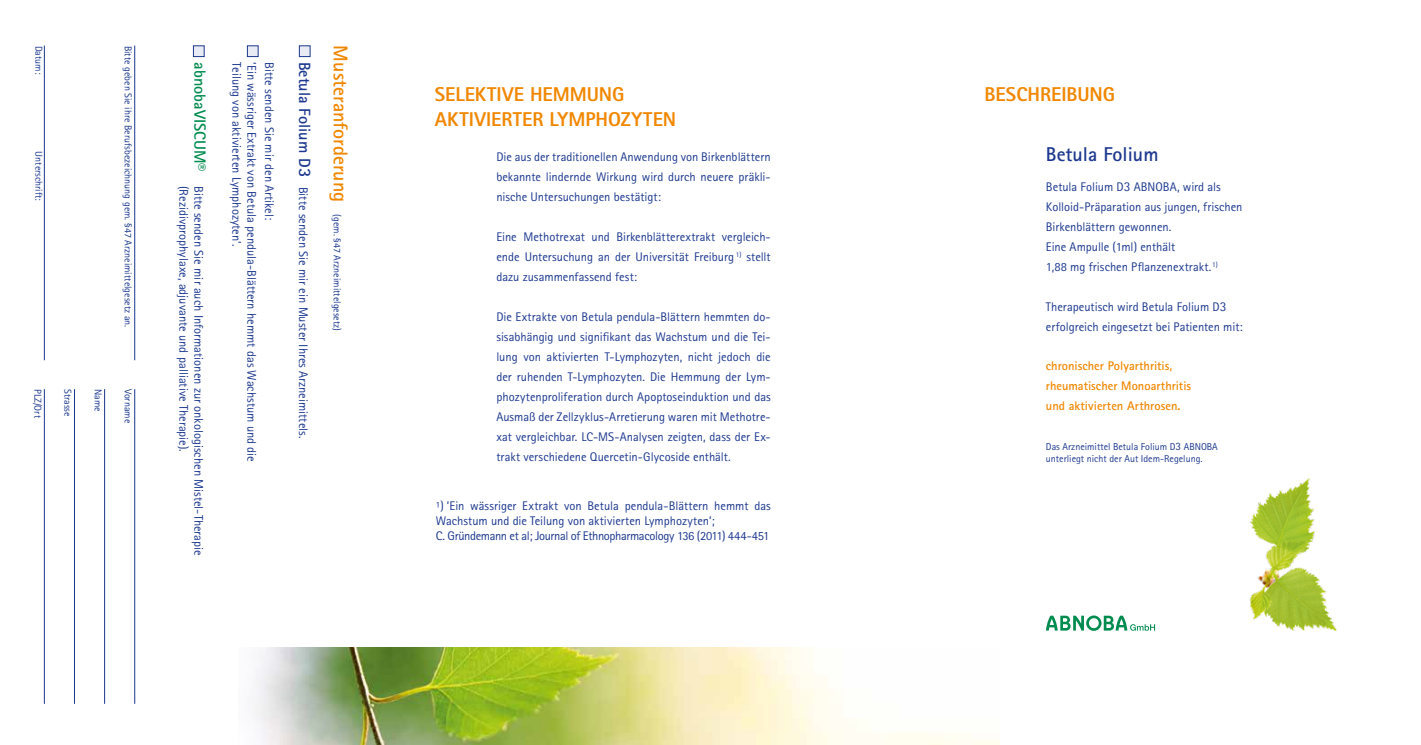
<style>
.page{position:relative;width:1421px;height:745px;background:#fff}
.page>*{position:absolute;margin:0;border:0;box-sizing:border-box;transform-origin:0 0}
.t1{font:800 20px/24px "Rotis Sans Serif";letter-spacing:-.005em;color:#f18700}
.t2{font:700 20px "Rotis Sans Serif";color:#1c388f}
.t3{font:700 16.25px "Rotis Sans Serif";color:#008c4f}
.t4{font:12.5px/20px "Rotis Sans Serif";color:#1c388f}
.t5{font:700 12.5px/20px "Rotis Sans Serif";color:#f18700}
.t6{font:10px/12px "Rotis Sans Serif";color:#1c388f}
.s1{font-weight:700;font-size:16.25px}
.s2{font-weight:700;font-size:17.5px}
.s3{font-weight:700;font-size:20px;color:#f18700}
.s4{font-size:13.5px}
.s5{font-size:11.25px}
</style>
<div class="page">
<img style="left:1250px;top:478px;width:87px;height:153px">
<svg style="left:1046px;top:615px;width:109px;height:15px"></svg>
<hr style="left:44px;top:46px;width:1px;height:314px;background:#1c388f">
<hr style="left:135px;top:46px;width:1px;height:314px;background:#1c388f">
<hr style="left:135px;top:389px;width:1px;height:314px;background:#1c388f">
<hr style="left:104px;top:389px;width:1px;height:314px;background:#1c388f">
<hr style="left:74px;top:389px;width:1px;height:314px;background:#1c388f">
<hr style="left:44px;top:389px;width:1px;height:314px;background:#1c388f">
<div style="left:299px;top:45px;width:11px;height:12px;background:#e8ebf4;border:1px solid #1c388f"></div>
<div style="left:247px;top:45px;width:11px;height:12px;background:#e8ebf4;border:1px solid #1c388f"></div>
<div style="left:193px;top:45px;width:12px;height:12px;background:#e8ebf4;border:1px solid #1c388f"></div>
<img style="left:254px;top:647px;width:745px;height:97px">
<p class="t6" style="left:45px;top:46px;width:30px;rotate:90deg">Datum:</p>
<p class="t6" style="left:45px;top:151px;width:51px;rotate:90deg">Unterschrift:</p>
<p class="t6" style="left:134px;top:46px;width:283px;rotate:90deg">Bitte geben Sie ihre Berufsbezeichnung gem. §47 Arzneimittelgesetz an.</p>
<p class="t6" style="left:44px;top:388px;width:31px;rotate:90deg">PLZ/Ort</p>
<p class="t6" style="left:74px;top:388px;width:29px;rotate:90deg">Strasse</p>
<p class="t6" style="left:104px;top:388px;width:24px;rotate:90deg">Name</p>
<p class="t6" style="left:134px;top:388px;width:36px;rotate:90deg">Vorname</p>
<h2 class="t3" style="left:210px;top:62px;width:110px;rotate:90deg">abnobaVISCUM®</h2>
<p class="t4" style="left:194px;top:186px;width:267px;rotate:90deg">(Rezidivprophylaxe, adjuvante und palliative Therapie).</p>
<p class="t4" style="left:209px;top:186px;width:371px;rotate:90deg">Bitte senden Sie mir auch Informationen zur onkologischen Mistel-Therapie</p>
<p class="t4" style="left:247px;top:62px;width:185px;rotate:90deg">Teilung von aktivierten Lymphozyten’ .</p>
<p class="t4" style="left:262px;top:62px;width:401px;rotate:90deg">’Ein wässriger Extrakt von Betula pendula-Blättern hemmt das Wachstum und die</p>
<p class="t4" style="left:279px;top:62px;width:159px;rotate:90deg">Bitte senden Sie mir den Artikel:</p>
<p class="t4" style="left:314px;top:62px;width:378px;rotate:90deg"><span class="s1">Betula Folium D</span><span class="s2">3</span> Bitte senden Sie mir ein Muster Ihres Arzneimittels.</p>
<p class="t6" style="left:343px;top:45px;width:287px;rotate:90deg"><span class="s3">Musteranforderung</span> (gem. §47 Arzneimittelgesetz)</p>
<h1 class="t1" style="left:435px;top:82px;width:243px">SELEKTIVE HEMMUNG<br>AKTIVIERTER LYMPHOZYTEN</h1>
<p class="t4" style="left:496px;top:146px;width:276px;text-align:justify">Die aus der traditionellen Anwendung von Birkenblättern bekannte lindernde Wirkung wird durch neuere präkli&shy;nische Untersuchungen bestätigt:</p>
<p class="t4" style="left:496px;top:226px;width:276px">Eine Methotrexat und Birkenblätterextrakt vergleich--- ende Untersuchung an der Universität Freiburg <sup>1)</sup> stellt dazu zusammenfassend fest:</p>
<p class="t4" style="left:496px;top:306px;width:276px;text-align:justify">Die Extrakte von Betula pendula-Blättern hemmten do&shy;sisabhängig und signifikant das Wachstum und die Tei&shy;lung von aktivierten T-Lymphozyten, nicht jedoch die der ruhenden T-Lymphozyten. Die Hemmung der Lym&shy;phozytenproliferation durch Apoptoseinduktion und das Ausmaß der Zellzyklus-Arretierung waren mit Methotre&shy;xat vergleichbar. LC-MS-Analysen zeigten, dass der Ex&shy;trakt verschiedene Quercetin-Glycoside enthält.</p>
<p class="t4" style="left:436px;top:497px;width:336px;line-height:15px">¹) ’Ein wässriger Extrakt von Betula pendula-Blättern hemmt das<br>Wachstum und die Teilung von aktivierten Lymphozyten’;<br>C. Gründemann et al; Journal of Ethnopharmacology 136 (2011) 444-451</p>
<h1 class="t1" style="left:984px;top:82px;width:132px">BESCHREIBUNG</h1>
<h1 class="t2" style="left:1046px;top:141px;width:114px">Betula Folium</h1>
<p class="t4" style="left:1046px;top:176px;width:198px">Betula Folium D<span class="s4">3</span> ABNOBA, wird als Kolloid-Präparation aus jungen, frischen Birkenblättern gewonnen.<br>Eine Ampulle (1ml) enthält<br>1,88 mg frischen Pflanzenextrakt.<sup>1)</sup></p>
<p class="t4" style="left:1046px;top:296px;width:198px">Therapeutisch wird Betula Folium D<span class="s4">3 </span>erfolgreich eingesetzt bei Patienten mit:</p>
<p class="t5" style="left:1046px;top:355px;width:147px">chronischer Polyarthritis, rheumatischer Monoarthritis und aktivierten Arthrosen.</p>
<p class="t6" style="left:1046px;top:440px;width:173px">Das Arzneimittel Betula Folium D<span class="s5">3</span> ABNOBA unterliegt nicht der Aut Idem-Regelung.</p>
</div>
